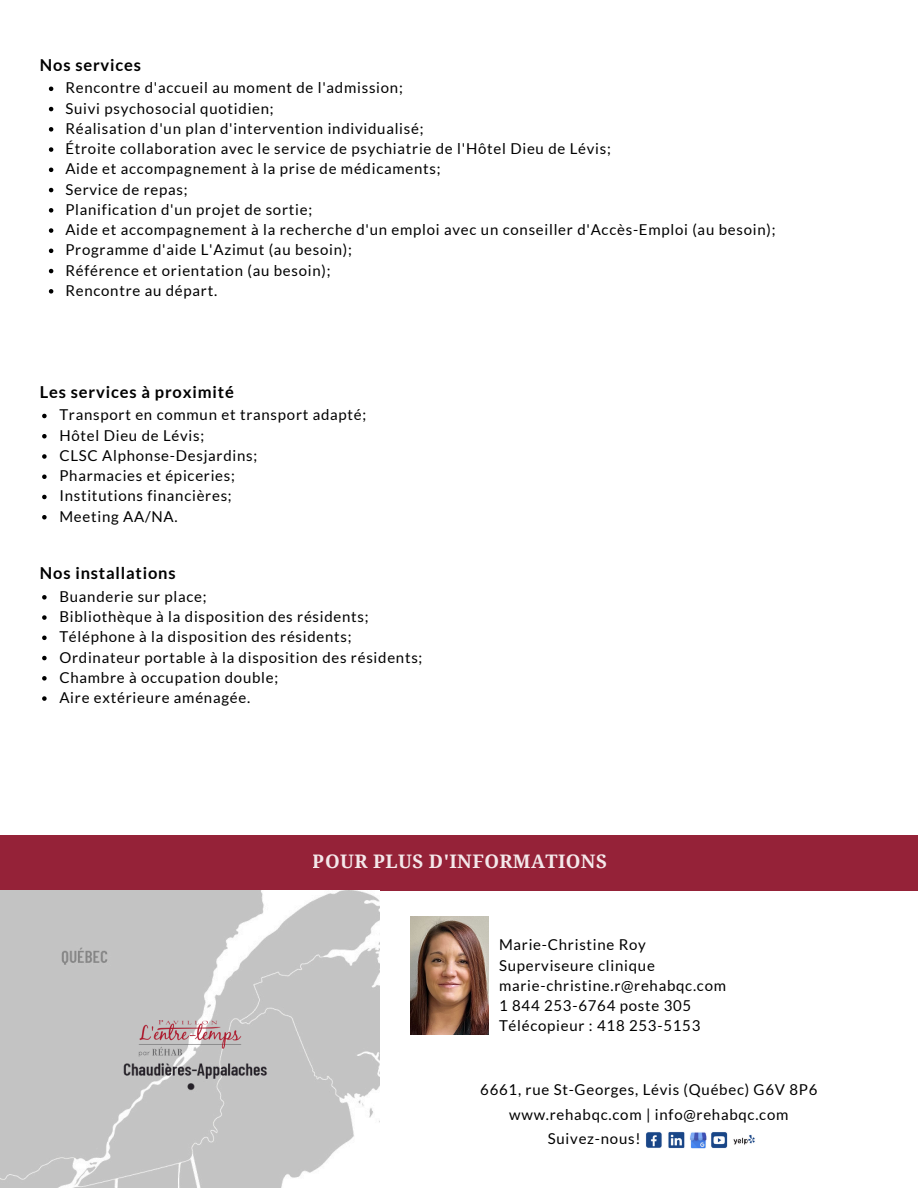
<style>
.page{position:relative;width:918px;height:1188px;background:#fff}
.page>*{position:absolute;margin:0;border:0;box-sizing:border-box;transform-origin:0 0}
.t1{font:700 18.6px "Droid Serif";letter-spacing:.02em;color:#fff}
.t2{font:700 16.5px "Lato";letter-spacing:.05em;color:#000}
.t3{font:15px "Lato";letter-spacing:.05em;color:#000}
</style>
<div class="page">
<img style="left:646px;top:1132px;width:109px;height:17px">
<div style="left:0;top:835px;width:918px;height:56px;background:#952238"></div>
<img style="left:0;top:891px;width:379px;height:297px">
<img style="left:136px;top:1021px;width:107px;height:36px">
<img style="left:411px;top:916px;width:78px;height:118px">
<svg style="left:42px;top:414px;width:5px;height:4px"></svg>
<svg style="left:42px;top:434px;width:5px;height:4px"></svg>
<svg style="left:42px;top:454px;width:5px;height:5px"></svg>
<svg style="left:42px;top:474px;width:5px;height:5px"></svg>
<svg style="left:42px;top:495px;width:5px;height:4px"></svg>
<svg style="left:42px;top:515px;width:5px;height:4px"></svg>
<svg style="left:42px;top:595px;width:5px;height:5px"></svg>
<svg style="left:42px;top:615px;width:5px;height:5px"></svg>
<svg style="left:42px;top:636px;width:5px;height:4px"></svg>
<svg style="left:42px;top:656px;width:5px;height:4px"></svg>
<svg style="left:42px;top:676px;width:5px;height:5px"></svg>
<svg style="left:42px;top:696px;width:5px;height:5px"></svg>
<svg style="left:49px;top:87px;width:4px;height:4px"></svg>
<svg style="left:49px;top:107px;width:4px;height:4px"></svg>
<svg style="left:49px;top:127px;width:4px;height:5px"></svg>
<svg style="left:49px;top:147px;width:4px;height:5px"></svg>
<svg style="left:49px;top:168px;width:4px;height:4px"></svg>
<svg style="left:49px;top:188px;width:4px;height:4px"></svg>
<svg style="left:49px;top:208px;width:4px;height:5px"></svg>
<svg style="left:49px;top:228px;width:4px;height:5px"></svg>
<svg style="left:49px;top:249px;width:4px;height:4px"></svg>
<svg style="left:49px;top:269px;width:4px;height:4px"></svg>
<svg style="left:49px;top:289px;width:4px;height:5px"></svg>
<p class="t2" style="left:40px;top:55px;width:103px">Nos services</p>
<p class="t3" style="left:65px;top:79px;width:339px">Rencontre d'accueil au moment de l'admission;</p>
<p class="t3" style="left:65px;top:99px;width:210px">Suivi psychosocial quotidien;</p>
<p class="t3" style="left:65px;top:119px;width:360px">Réalisation d'un plan d'intervention individualisé;</p>
<p class="t3" style="left:65px;top:139px;width:547px">Étroite collaboration avec le service de psychiatrie de l'Hôtel Dieu de Lévis;</p>
<p class="t3" style="left:65px;top:160px;width:377px">Aide et accompagnement à la prise de médicaments;</p>
<h1 class="t3" style="left:65px;top:180px;width:124px">Service de repas;</h1>
<p class="t3" style="left:65px;top:200px;width:248px">Planification d'un projet de sortie;</p>
<p class="t3" style="left:65px;top:220px;width:712px">Aide et accompagnement à la recherche d'un emploi avec un conseiller d'Accès-Emploi (au besoin);</p>
<p class="t3" style="left:65px;top:241px;width:288px">Programme d'aide L'Azimut (au besoin);</p>
<p class="t3" style="left:65px;top:261px;width:267px">Référence et orientation (au besoin);</p>
<p class="t3" style="left:65px;top:281px;width:153px">Rencontre au départ.</p>
<p class="t2" style="left:40px;top:382px;width:195px">Les services à proximité</p>
<p class="t3" style="left:59px;top:406px;width:309px">Transport en commun et transport adapté;</p>
<p class="t3" style="left:59px;top:426px;width:146px">Hôtel Dieu de Lévis;</p>
<p class="t3" style="left:59px;top:446px;width:199px">CLSC Alphonse-Desjardins;</p>
<p class="t3" style="left:59px;top:466px;width:177px">Pharmacies et épiceries;</p>
<h2 class="t3" style="left:59px;top:487px;width:174px">Institutions financières;</h2>
<p class="t3" style="left:59px;top:507px;width:120px">Meeting AA/NA.</p>
<p class="t2" style="left:40px;top:563px;width:137px">Nos installations</p>
<p class="t3" style="left:59px;top:587px;width:149px">Buanderie sur place;</p>
<p class="t3" style="left:59px;top:607px;width:311px">Bibliothèque à la disposition des résidents;</p>
<p class="t3" style="left:59px;top:628px;width:294px">Téléphone à la disposition des résidents;</p>
<p class="t3" style="left:59px;top:648px;width:365px">Ordinateur portable à la disposition des résidents;</p>
<h2 class="t3" style="left:59px;top:668px;width:220px">Chambre à occupation double;</h2>
<p class="t3" style="left:59px;top:688px;width:192px">Aire extérieure aménagée.</p>
<p class="t1" style="left:313px;top:851px;width:296px">POUR PLUS D'INFORMATIONS</p>
<p class="t3" style="left:499px;top:936px;width:148px">Marie-Christine Roy</p>
<p class="t3" style="left:499px;top:956px;width:157px">Superviseure clinique</p>
<p class="t3" style="left:499px;top:976px;width:229px">marie-christine.r@rehabqc.com</p>
<p class="t3" style="left:499px;top:996px;width:194px">1 844 253-6764 poste 305</p>
<p class="t3" style="left:499px;top:1016px;width:203px">Télécopieur : 418 253-5153</p>
<p class="t3" style="left:480px;top:1080px;width:339px">6661, rue St-Georges, Lévis (Québec) G6V 8P6</p>
<p class="t3" style="left:509px;top:1105px;width:281px">www.rehabqc.com | info@rehabqc.com</p>
<p class="t3" style="left:548px;top:1129px;width:94px">Suivez-nous!</p>
</div>
